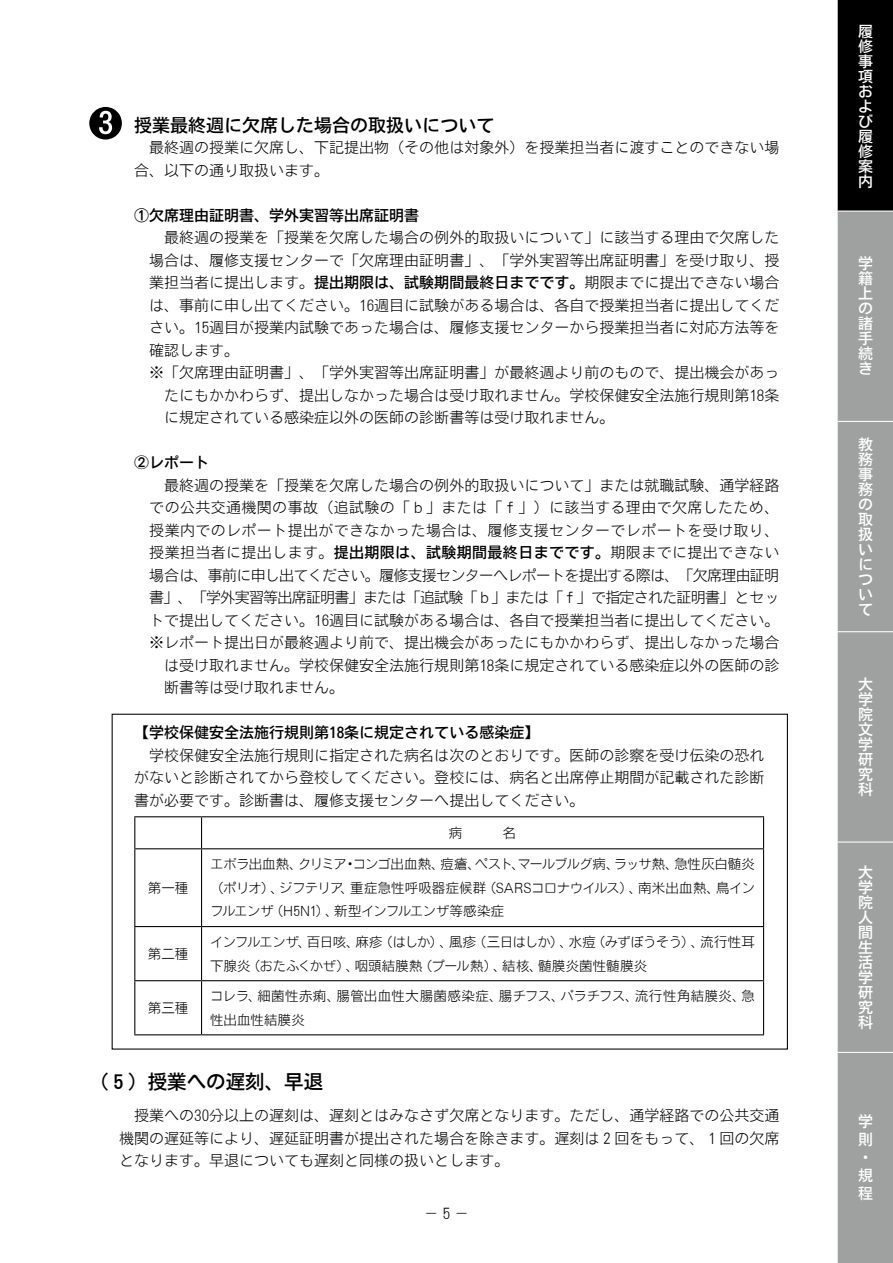
<style>
.page{position:relative;width:893px;height:1263px;background:#fff}
.page>*{position:absolute;margin:0;border:0;box-sizing:border-box;transform-origin:0 0}
.t1{font:19.5px "Motoya Cedar W4 90 msp RKSJ H";color:#000}
.t2{font:18px "Motoya Cedar W4 90 msp RKSJ H";color:#000}
.t3{font:15px/22.5px "Motoya Cedar W2 90 msp RKSJ H";color:#000;text-align:justify}
.t4{font:15px "Motoya Cedar W2 90 msp RKSJ H";letter-spacing:.025em;color:#000}
.t5{font:15px "Motoya Cedar W2 90 msp RKSJ H";letter-spacing:-.05em;color:#000}
.t6{font:15px/15px "Motoya Cedar W4 90 msp RKSJ H";color:#fff;text-align:justify}
.t7{font:15px "Motoya Cedar W4 90 msp RKSJ H";color:#000}
.t8{font:13.5px/23.7px "Motoya Cedar W2 90 msp RKSJ H";color:#000;text-align:justify}
.t9{font:13.5px/23.7px "Motoya Cedar W2 90 msp RKSJ H";letter-spacing:.02em;color:#000}
.s1{font-family:"Motoya Cedar W4 90 msp RKSJ H"}
</style>
<div class="page">
<div style="left:838px;top:212px;width:55px;height:1051px;background:#9fa0a0"></div>
<div style="left:838px;top:0;width:55px;height:211px;background:#000"></div>
<hr style="left:838px;top:421px;width:55px;height:1px;background:#fff">
<hr style="left:838px;top:631px;width:55px;height:1px;background:#fff">
<hr style="left:838px;top:841px;width:55px;height:1px;background:#fff">
<hr style="left:838px;top:1052px;width:55px;height:1px;background:#fff">
<hr style="left:134px;top:816px;width:68px;height:1px;background:#000">
<hr style="left:134px;top:817px;width:1px;height:31px;background:#000">
<hr style="left:202px;top:816px;width:562px;height:1px;background:#000">
<hr style="left:201px;top:817px;width:1px;height:31px;background:#000">
<hr style="left:763px;top:817px;width:1px;height:31px;background:#000">
<hr style="left:134px;top:848px;width:68px;height:1px;background:#000">
<hr style="left:134px;top:849px;width:1px;height:77px;background:#000">
<hr style="left:202px;top:848px;width:562px;height:1px;background:#000">
<hr style="left:201px;top:849px;width:1px;height:77px;background:#000">
<hr style="left:763px;top:849px;width:1px;height:77px;background:#000">
<hr style="left:134px;top:926px;width:68px;height:1px;background:#000">
<hr style="left:134px;top:927px;width:1px;height:53px;background:#000">
<hr style="left:202px;top:926px;width:562px;height:1px;background:#000">
<hr style="left:201px;top:927px;width:1px;height:53px;background:#000">
<hr style="left:763px;top:927px;width:1px;height:53px;background:#000">
<hr style="left:134px;top:980px;width:68px;height:1px;background:#000">
<hr style="left:134px;top:981px;width:1px;height:53px;background:#000">
<hr style="left:202px;top:980px;width:562px;height:1px;background:#000">
<hr style="left:201px;top:981px;width:1px;height:53px;background:#000">
<hr style="left:763px;top:981px;width:1px;height:53px;background:#000">
<hr style="left:134px;top:1034px;width:68px;height:1px;background:#000">
<hr style="left:202px;top:1034px;width:562px;height:1px;background:#000">
<svg style="left:89px;top:107px;width:33px;height:33px"></svg>
<p class="t2" style="left:134px;top:116px;width:361px">授業最終週に欠席した場合の取扱いについて</p>
<p class="t3" style="left:134px;top:136px;width:646px">　最終週の授業に欠席し、下記提出物（その他は対象外）を授業担当者に渡すことのできない場合、以下の通り取扱います。</p>
<p class="t7" style="left:134px;top:208px;width:286px">①欠席理由証明書、学外実習等出席証明書</p>
<p class="t3" style="left:149px;top:226px;width:631px">　最終週の授業を「授業を欠席した場合の例外的取扱いについて」に該当する理由で欠席した</p>
<p class="t3" style="left:149px;top:249px;width:631px">場合は、履修支援センターで「欠席理由証明書」、「学外実習等出席証明書」を受け取り、授</p>
<p class="t3" style="left:149px;top:271px;width:631px">業担当者に提出します。<span class="s1">提出期限は、試験期間最終日までです。</span>期限までに提出できない場合</p>
<p class="t3" style="left:149px;top:294px;width:631px">は、事前に申し出てください。16週目に試験がある場合は、各自で授業担当者に提出してくだ</p>
<p class="t3" style="left:149px;top:316px;width:631px">さい。15週目が授業内試験であった場合は、履修支援センターから授業担当者に対応方法等を</p>
<p class="t3" style="left:149px;top:339px;width:91px">確認します。</p>
<p class="t3" style="left:149px;top:361px;width:631px">※「欠席理由証明書」、「学外実習等出席証明書」が最終週より前のもので、提出機会があっ</p>
<p class="t3" style="left:164px;top:384px;width:616px">たにもかかわらず、提出しなかった場合は受け取れません。学校保健安全法施行規則第18条</p>
<p class="t3" style="left:164px;top:406px;width:451px">に規定されている感染症以外の医師の診断書等は受け取れません。</p>
<p class="t7" style="left:134px;top:455px;width:76px">②レポート</p>
<p class="t3" style="left:149px;top:474px;width:631px">　最終週の授業を「授業を欠席した場合の例外的取扱いについて」または就職試験、通学経路</p>
<p class="t4" style="left:149px;top:500px;width:632px">での公共交通機関の事故（追試験の「ｂ」または「ｆ」）に該当する理由で欠席したため、</p>
<p class="t4" style="left:149px;top:523px;width:632px">授業内でのレポート提出ができなかった場合は、履修支援センターでレポートを受け取り、</p>
<p class="t4" style="left:149px;top:545px;width:631px">授業担当者に提出します。<span class="s1">提出期限は、試験期間最終日までです。</span>期限までに提出できない</p>
<p class="t5" style="left:149px;top:568px;width:631px">場合は、事前に申し出てください。履修支援センターへレポートを提出する際は、「欠席理由証明</p>
<p class="t5" style="left:149px;top:590px;width:632px">書」、「学外実習等出席証明書」または「追試験「ｂ」または「ｆ」で指定された証明書」とセッ</p>
<p class="t3" style="left:149px;top:609px;width:631px">トで提出してください。16週目に試験がある場合は、各自で授業担当者に提出してください。</p>
<p class="t3" style="left:149px;top:631px;width:631px">※レポート提出日が最終週より前で、提出機会があったにもかかわらず、提出しなかった場合</p>
<p class="t3" style="left:164px;top:654px;width:616px">は受け取れません。学校保健安全法施行規則第18条に規定されている感染症以外の医師の診</p>
<p class="t3" style="left:164px;top:676px;width:181px">断書等は受け取れません。</p>
<p class="t7" style="left:119px;top:725px;width:421px">　【学校保健安全法施行規則第18条に規定されている感染症】</p>
<p class="t3" style="left:134px;top:744px;width:631px;text-indent:-15px">　　学校保健安全法施行規則に指定された病名は次のとおりです。医師の診察を受け伝染の恐れがないと診断されてから登校してください。登校には、病名と出席停止期間が記載された診断書が必要です。診断書は、履修支援センターへ提出してください。</p>
<p class="t8" style="left:148px;top:876px;width:42px">第一種</p>
<p class="t8" style="left:210px;top:852px;width:546px">エボラ出血熱、クリミア・コンゴ出血熱、痘瘡、ペスト、マールブルグ病、ラッサ熱、急性灰白髄炎（ポリオ）、ジフテリア、重症急性呼吸器症候群（SARSコロナウイルス）、南米出血熱、鳥インフルエンザ（H5N1）、新型インフルエンザ等感染症</p>
<p class="t8" style="left:148px;top:942px;width:42px">第二種</p>
<p class="t8" style="left:210px;top:930px;width:546px">インフルエンザ、百日咳、麻疹（はしか）、風疹（三日はしか）、水痘（みずぼうそう）、流行性耳下腺炎（おたふくかぜ）、咽頭結膜熱（プール熱）、結核、髄膜炎菌性髄膜炎</p>
<p class="t8" style="left:148px;top:996px;width:42px">第三種</p>
<p class="t9" style="left:210px;top:984px;width:546px">コレラ、細菌性赤痢、腸管出血性大腸菌感染症、腸チフス、パラチフス、流行性角結膜炎、急性出血性結膜炎</p>
<h1 class="t1" style="left:89px;top:1072px;width:236px">（５）授業への遅刻、早退</h1>
<p class="t3" style="left:119px;top:1104px;width:661px">　授業への30分以上の遅刻は、遅刻とはみなさず欠席となります。ただし、通学経路での公共交通機関の遅延等により、遅延証明書が提出された場合を除きます。遅刻は２回をもって、１回の欠席となります。早退についても遅刻と同様の扱いとします。</p>
<p class="t3" style="left:424px;top:1202px;width:46px">－5－</p>
<p class="t6" style="left:858px;top:23px;width:16px">履修事項および履修案内</p>
<p class="t6" style="left:858px;top:256px;width:16px">学籍上の諸手続き</p>
<p class="t6" style="left:858px;top:436px;width:16px">教務事務の取扱いについて</p>
<p class="t6" style="left:858px;top:677px;width:16px">大学院文学研究科</p>
<p class="t6" style="left:858px;top:865px;width:16px">大学院人間生活学研究科</p>
<p class="t6" style="left:858px;top:1112px;width:16px;line-height:18px;text-align:left">学則・規程</p>
</div>
